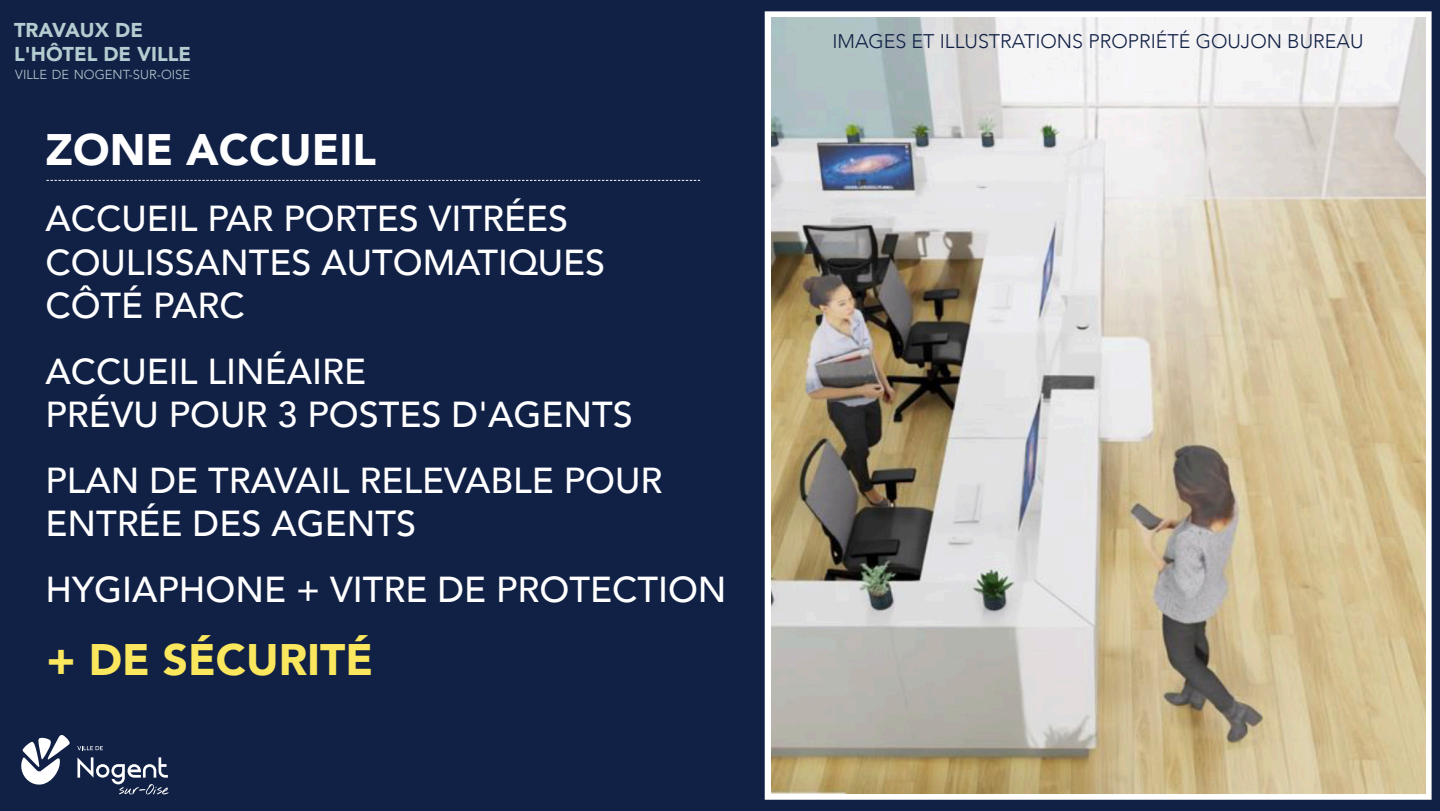
<style>
.page{position:relative;width:1440px;height:811px;background:#fff}
.page>*{position:absolute;margin:0;border:0;box-sizing:border-box;transform-origin:0 0}
.t1{font:900 44px "Avenir";color:#fff}
.t2{font:900 44px "Avenir";color:#fbe75d}
.t3{font:500 36px/43.2px "Avenir";color:#fff}
.t4{font:900 20px/24px "Avenir";color:#b3cdd0}
.t5{font:300 19.6px "Avenir";color:#112045}
.t6{font:300 13px "Avenir";color:#b3cdd0}
</style>
<div class="page">
<svg style="left:756px;top:0;width:684px;height:810px;fill:#112045"></svg>
<div style="left:0;top:0;width:756px;height:810px;background:#112045"></div>
<svg style="left:46px;top:180px;width:654px;height:1px"></svg>
<img style="left:771px;top:17px;width:655px;height:776px">
<svg style="left:77px;top:757px;width:92px;height:37px"></svg>
<svg style="left:77px;top:746px;width:26px;height:3px"></svg>
<svg style="left:21px;top:735px;width:49px;height:50px"></svg>
<p class="t4" style="left:14px;top:18px;width:179px">TRAVAUX DE<br>L'HÔTEL DE VILLE</p>
<p class="t6" style="left:15px;top:66px;width:176px">VILLE DE NOGENT-SUR-OISE</p>
<p class="t1" style="left:45px;top:112px;width:332px">ZONE ACCUEIL</p>
<p class="t3" style="left:45px;top:195px;width:524px">ACCUEIL PAR PORTES VITRÉES</p>
<p class="t3" style="left:45px;top:238px;width:561px">COULISSANTES AUTOMATIQUES<br>CÔTÉ PARC</p>
<p class="t3" style="left:45px;top:347px;width:322px">ACCUEIL LINÉAIRE</p>
<p class="t3" style="left:45px;top:391px;width:589px">PRÉVU POUR 3 POSTES D'AGENTS</p>
<p class="t3" style="left:45px;top:457px;width:619px">PLAN DE TRAVAIL RELEVABLE POUR<br>ENTRÉE DES AGENTS</p>
<p class="t3" style="left:45px;top:566px;width:683px">HYGIAPHONE + VITRE DE PROTECTION</p>
<p class="t2" style="left:46px;top:621px;width:328px">+ DE SÉCURITÉ</p>
<p class="t5" style="left:832px;top:30px;width:533px">IMAGES ET ILLUSTRATIONS PROPRIÉTÉ GOUJON BUREAU</p>
</div>
